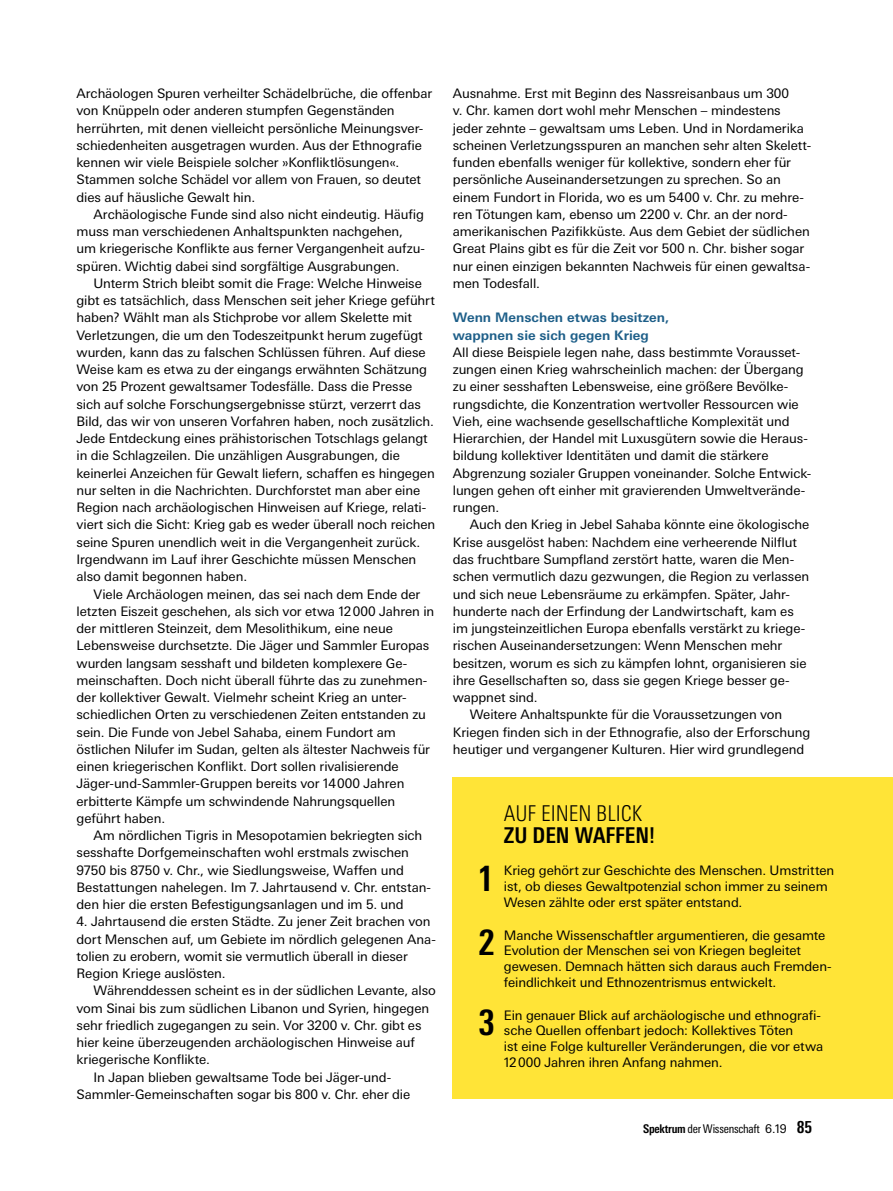
<style>
.page{position:relative;width:893px;height:1191px;background:#fff}
.page>*{position:absolute;margin:0;border:0;box-sizing:border-box;transform-origin:0 0}
.Grundtext_Auf_einen{font:700 condensed 34.95px "Univers Next Pro";color:#000}
.Dachzeile_Auf_einen{font:300 condensed 21.75px "Univers Next Pro";color:#000}
.Ueberschrift_Auf_ein{font:700 condensed 21.75px "Univers Next Pro";color:#000}
.Grundtext_mit_Einzug{font:13.2px/17.2px "Univers Next Pro";letter-spacing:-.005em;color:#000}
.Grundtext_Auf_einen-2{font:13.2px/15.8px "Univers Next Pro";letter-spacing:-.005em;color:#000}
.Grundtext_ohne_Einzu{font:13.2px/17.2px "Univers Next Pro";letter-spacing:-.005em;color:#000}
.Zwischentitel{font:700 13.2px/17.2px "Univers Next Pro";color:#1e5f89}
.t1{font:condensed 12px "Univers Next Pro";letter-spacing:-.025em;color:#000}
.s1{font-weight:700}
.s2{font-stretch:normal}
.s3{font-weight:700;font-size:16.5px}
</style>
<div class="page">
<div style="left:453px;top:777px;width:440px;height:322px;background:#ffe437"></div>
<p class="Grundtext_mit_Einzug" style="left:77px;top:85px;width:357px">Archäologen Spuren verheilter Schädelbrüche, die offenbar von Knüppeln oder anderen stumpfen Gegenständen herrührten, mit denen vielleicht persönliche Meinungsver&shy;schiedenheiten ausgetragen wurden. Aus der Ethnografie kennen wir viele Beispiele solcher »Konfliktlösungen«.<br>Stammen solche Schädel vor allem von Frauen, so deutet dies auf häusliche Gewalt hin.</p>
<p class="Grundtext_mit_Einzug" style="left:77px;top:205px;width:350px;text-indent:17px">Archäologische Funde sind also nicht eindeutig. Häufig muss man verschiedenen Anhaltspunkten nachgehen, um kriegerische Konflikte aus ferner Vergangenheit aufzu&shy;spüren. Wichtig dabei sind sorgfältige Ausgrabungen.</p>
<p class="Grundtext_mit_Einzug" style="left:77px;top:274px;width:360px;text-indent:17px">Unterm Strich bleibt somit die Frage: Welche Hinweise gibt es tatsächlich, dass Menschen seit jeher Kriege geführt haben? Wählt man als Stichprobe vor allem Skelette mit Verletzungen, die um den Todeszeitpunkt herum zugefügt wurden, kann das zu falschen Schlüssen führen. Auf diese Weise kam es etwa zu der eingangs erwähnten Schätzung von 25 Prozent gewaltsamer Todesfälle. Dass die Presse sich auf solche Forschungsergebnisse stürzt, verzerrt das Bild, das wir von unseren Vorfahren haben, noch zusätzlich.<br>Jede Entdeckung eines prähistorischen Totschlags gelangt in die Schlagzeilen. Die unzähligen Ausgrabungen, die keinerlei Anzeichen für Gewalt liefern, schaffen es hingegen nur selten in die Nachrichten. Durchforstet man aber eine Region nach archäologischen Hinweisen auf Kriege, relati&shy;viert sich die Sicht: Krieg gab es weder überall noch reichen seine Spuren unendlich weit in die Vergangenheit zurück.<br>Irgendwann im Lauf ihrer Geschichte müssen Menschen also damit begonnen haben.</p>
<p class="Grundtext_mit_Einzug" style="left:77px;top:585px;width:359px;text-indent:17px">Viele Archäologen meinen, das sei nach dem Ende der letzten Eiszeit geschehen, als sich vor etwa 12000 Jahren in der mittleren Steinzeit, dem Mesolithikum, eine neue Lebensweise durchsetzte. Die Jäger und Sammler Europas wurden langsam sesshaft und bildeten komplexere Ge&shy;meinschaften. Doch nicht überall führte das zu zunehmen&shy;der kollektiver Gewalt. Vielmehr scheint Krieg an unter&shy;schiedlichen Orten zu verschiedenen Zeiten entstanden zu sein. Die Funde von Jebel Sahaba, einem Fundort am östlichen Nilufer im Sudan, gelten als ältester Nachweis für einen kriegerischen Konflikt. Dort sollen rivalisierende Jäger-und-Sammler-Gruppen bereits vor 14000 Jahren erbitterte Kämpfe um schwindende Nahrungsquellen geführt haben.</p>
<p class="Grundtext_mit_Einzug" style="left:77px;top:826px;width:356px;text-indent:17px">Am nördlichen Tigris in Mesopotamien bekriegten sich sesshafte Dorfgemeinschaften wohl erstmals zwischen 9750 bis 8750 v. Chr., wie Siedlungsweise, Waffen und Bestattungen nahelegen. Im 7. Jahrtausend v. Chr. entstan&shy;den hier die ersten Befestigungsanlagen und im 5. und</p>
<p class="Grundtext_mit_Einzug" style="left:77px;top:913px;width:361px">4. Jahrtausend die ersten Städte. Zu jener Zeit brachen von dort Menschen auf, um Gebiete im nördlich gelegenen Ana&shy;tolien zu erobern, womit sie vermutlich überall in dieser Region Kriege auslösten.</p>
<p class="Grundtext_mit_Einzug" style="left:77px;top:982px;width:361px;text-indent:17px">Währenddessen scheint es in der südlichen Levante, also vom Sinai bis zum südlichen Libanon und Syrien, hingegen sehr friedlich zugegangen zu sein. Vor 3200 v. Chr. gibt es hier keine überzeugenden archäologischen Hinweise auf kriegerische Konflikte.</p>
<p class="Grundtext_mit_Einzug" style="left:77px;top:1068px;width:335px;text-align:center">In Japan blieben gewaltsame Tode bei Jäger-und--<br>Sammler-Gemeinschaften sogar bis 800 v. Chr. eher die</p>
<p class="Grundtext_mit_Einzug" style="left:453px;top:85px;width:360px">Ausnahme. Erst mit Beginn des Nassreisanbaus um 300<br>v. Chr. kamen dort wohl mehr Menschen – mindestens jeder zehnte – gewaltsam ums Leben. Und in Nordamerika scheinen Verletzungsspuren an manchen sehr alten Skelett&shy;funden ebenfalls weniger für kollektive, sondern eher für persönliche Auseinandersetzungen zu sprechen. So an einem Fundort in Florida, wo es um 5400 v. Chr. zu mehre&shy;ren Tötungen kam, ebenso um 2200 v. Chr. an der nord&shy;amerikanischen Pazifikküste. Aus dem Gebiet der südlichen Great Plains gibt es für die Zeit vor 500 n. Chr. bisher sogar nur einen einzigen bekannten Nachweis für einen gewaltsa&shy;men Todesfall.</p>
<p class="Zwischentitel" style="left:453px;top:309px;width:218px">Wenn Menschen etwas besitzen, wappnen sie sich gegen Krieg</p>
<p class="Grundtext_ohne_Einzu" style="left:453px;top:343px;width:360px">All diese Beispiele legen nahe, dass bestimmte Vorausset&shy;zungen einen Krieg wahrscheinlich machen: der Übergang zu einer sesshaften Lebensweise, eine größere Bevölke&shy;rungsdichte, die Konzentration wertvoller Ressourcen wie Vieh, eine wachsende gesellschaftliche Komplexität und Hierarchien, der Handel mit Luxusgütern sowie die Heraus&shy;bildung kollektiver Identitäten und damit die stärkere Abgrenzung sozialer Gruppen voneinander. Solche Entwick&shy;lungen gehen oft einher mit gravierenden Umweltverände&shy;rungen.</p>
<p class="Grundtext_mit_Einzug" style="left:453px;top:516px;width:358px;text-indent:17px">Auch den Krieg in Jebel Sahaba könnte eine ökologische Krise ausgelöst haben: Nachdem eine verheerende Nilflut das fruchtbare Sumpfland zerstört hatte, waren die Men&shy;schen vermutlich dazu gezwungen, die Region zu verlassen und sich neue Lebensräume zu erkämpfen. Später, Jahr&shy;hunderte nach der Erfindung der Landwirtschaft, kam es im jungsteinzeitlichen Europa ebenfalls verstärkt zu kriege&shy;rischen Auseinandersetzungen: Wenn Menschen mehr besitzen, worum es sich zu kämpfen lohnt, organisieren sie ihre Gesellschaften so, dass sie gegen Kriege besser ge&shy;wappnet sind.</p>
<p class="Grundtext_mit_Einzug" style="left:453px;top:706px;width:359px;text-indent:17px">Weitere Anhaltspunkte für die Voraussetzungen von<br>Kriegen finden sich in der Ethnografie, also der Erforschung heutiger und vergangener Kulturen. Hier wird grundlegend</p>
<p class="Dachzeile_Auf_einen" style="left:504px;top:801px;width:140px">AUF EINEN BLICK</p>
<p class="Ueberschrift_Auf_ein" style="left:504px;top:822px;width:153px">ZU DEN WAFFEN!</p>
<p class="Grundtext_Auf_einen" style="left:478px;top:858px;width:16px">1</p>
<p class="Grundtext_Auf_einen-2" style="left:504px;top:862px;width:332px">Krieg gehört zur Geschichte des Menschen. Umstritten ist, ob dieses Gewaltpotenzial schon immer zu seinem<br>Wesen zählte oder erst später entstand.</p>
<p class="Grundtext_Auf_einen" style="left:478px;top:922px;width:18px">2</p>
<p class="Grundtext_Auf_einen-2" style="left:504px;top:927px;width:329px">Manche Wissenschaftler argumentieren, die gesamte Evolution der Menschen sei von Kriegen begleitet gewesen. Demnach hätten sich daraus auch Fremden&shy;feindlichkeit und Ethnozentrismus entwickelt.</p>
<p class="Grundtext_Auf_einen" style="left:478px;top:1002px;width:18px">3</p>
<p class="Grundtext_Auf_einen-2" style="left:504px;top:1007px;width:321px">Ein genauer Blick auf archäologische und ethnografi&shy;sche Quellen offenbart jedoch: Kollektives Töten<br>ist eine Folge kultureller Veränderungen, die vor etwa 12000 Jahren ihren Anfang nahmen.</p>
<p class="t1" style="left:643px;top:1122px;width:171px"><span class="s1">Spektrum</span> der Wissenschaft <span class="s2">6.19</span> <span class="s3">85</span></p>
</div>
